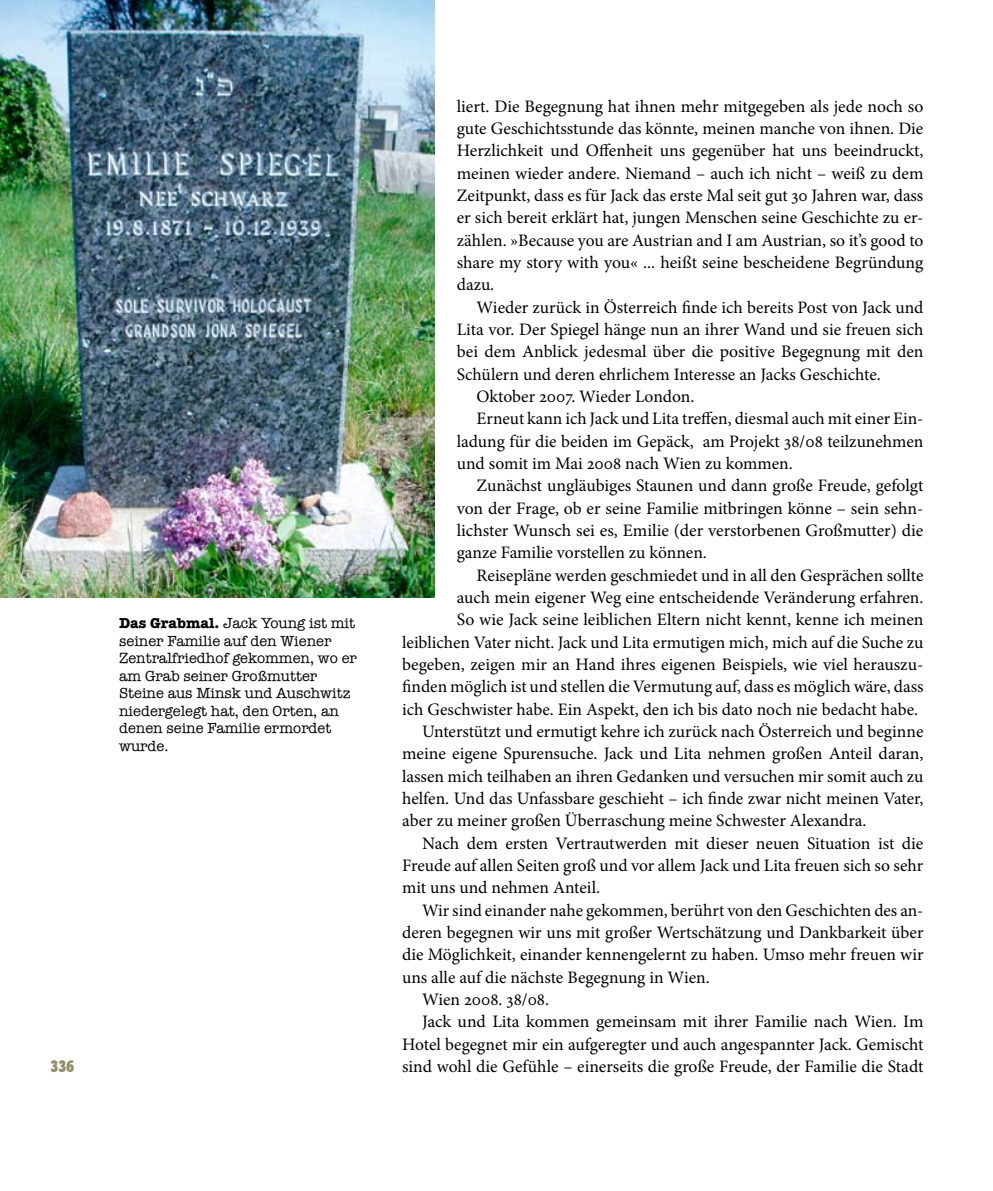
<style>
.page{position:relative;width:993px;height:1191px;background:#fff}
.page>*{position:absolute;margin:0;border:0;box-sizing:border-box;transform-origin:0 0}
.t1{font:17.5px/22.4px "Minion Pro";color:#000;text-align:justify}
.t2{font:condensed 17.5px "Block T";color:#94906d}
.t3{font:14.88px/17.5px "American Typewriter";color:#000}
.s1{font-weight:700}
</style>
<div class="page">
<img style="left:0;top:0;width:434px;height:597px">
<p class="t3" style="left:119px;top:614px;width:239px"><span class="s1">Das Grabmal.</span> Jack Young ist mit seiner Familie auf den Wiener<br>Zentralfriedhof gekommen, wo er am Grab seiner Großmutter<br>Steine aus Minsk und Auschwitz niedergelegt hat, den Orten, an denen seine Familie ermordet wurde.</p>
<p class="t2" style="left:50px;top:1056px;width:25px">336</p>
<p class="t1" style="left:456px;top:95px;width:468px">liert. Die Begegnung hat ihnen mehr mitgegeben als jede noch so gute Geschichtsstunde das könnte, meinen manche von ihnen. Die Herzlichkeit und Offenheit uns gegenüber hat uns beeindruckt, meinen wieder andere. Niemand – auch ich nicht – weiß zu dem Zeitpunkt, dass es für Jack das erste Mal seit gut 30 Jahren war, dass er sich bereit erklärt hat, jungen Menschen seine Geschichte zu er&shy;zählen. »Because you are Austrian and I am Austrian, so it’s good to share my story with you« ... heißt seine bescheidene Begründung dazu.</p>
<p class="t1" style="left:476px;top:296px;width:448px">Wieder zurück in Österreich finde ich bereits Post von Jack und</p>
<p class="t1" style="left:456px;top:318px;width:468px">Lita vor. Der Spiegel hänge nun an ihrer Wand und sie freuen sich</p>
<p class="t1" style="left:456px;top:340px;width:468px">bei dem Anblick jedesmal über die positive Begegnung mit den</p>
<p class="t1" style="left:456px;top:363px;width:425px">Schülern und deren ehrlichem Interesse an Jacks Geschichte.</p>
<p class="t1" style="left:476px;top:385px;width:219px">Oktober 2007. Wieder London.</p>
<p class="t1" style="left:476px;top:407px;width:448px">Erneut kann ich Jack und Lita treffen, diesmal auch mit einer Ein-</p>
<p class="t1" style="left:456px;top:430px;width:468px">ladung für die beiden im Gepäck, am Projekt 38/08 teilzunehmen</p>
<p class="t1" style="left:456px;top:452px;width:337px">und somit im Mai 2008 nach Wien zu kommen.</p>
<p class="t1" style="left:476px;top:474px;width:448px">Zunächst ungläubiges Staunen und dann große Freude, gefolgt</p>
<p class="t1" style="left:456px;top:497px;width:468px">von der Frage, ob er seine Familie mitbringen könne – sein sehn-</p>
<p class="t1" style="left:456px;top:519px;width:468px">lichster Wunsch sei es, Emilie (der verstorbenen Großmutter) die</p>
<p class="t1" style="left:456px;top:541px;width:251px">ganze Familie vorstellen zu können.</p>
<p class="t1" style="left:476px;top:564px;width:448px">Reisepläne werden geschmiedet und in all den Gesprächen sollte</p>
<p class="t1" style="left:456px;top:586px;width:468px">auch mein eigener Weg eine entscheidende Veränderung erfahren.</p>
<p class="t1" style="left:456px;top:608px;width:468px">So wie Jack seine leiblichen Eltern nicht kennt, kenne ich meinen</p>
<p class="t1" style="left:402px;top:631px;width:522px">leiblichen Vater nicht. Jack und Lita ermutigen mich, mich auf die Suche zu</p>
<p class="t1" style="left:402px;top:653px;width:522px">begeben, zeigen mir an Hand ihres eigenen Beispiels, wie viel herauszu-</p>
<p class="t1" style="left:402px;top:675px;width:522px">finden möglich ist und stellen die Vermutung auf, dass es möglich wäre, dass</p>
<p class="t1" style="left:402px;top:698px;width:517px">ich Geschwister habe. Ein Aspekt, den ich bis dato noch nie bedacht habe.</p>
<p class="t1" style="left:422px;top:720px;width:503px">Unterstützt und ermutigt kehre ich zurück nach Österreich und beginne</p>
<p class="t1" style="left:402px;top:742px;width:522px">meine eigene Spurensuche. Jack und Lita nehmen großen Anteil daran,</p>
<p class="t1" style="left:402px;top:765px;width:522px">lassen mich teilhaben an ihren Gedanken und versuchen mir somit auch zu</p>
<p class="t1" style="left:402px;top:787px;width:522px">helfen. Und das Unfassbare geschieht – ich finde zwar nicht meinen Vater,</p>
<p class="t1" style="left:402px;top:809px;width:466px">aber zu meiner großen Überraschung meine Schwester Alexandra.</p>
<p class="t1" style="left:422px;top:832px;width:503px">Nach dem ersten Vertrautwerden mit dieser neuen Situation ist die</p>
<p class="t1" style="left:402px;top:854px;width:522px">Freude auf allen Seiten groß und vor allem Jack und Lita freuen sich so sehr</p>
<p class="t1" style="left:402px;top:876px;width:199px">mit uns und nehmen Anteil.</p>
<p class="t1" style="left:422px;top:899px;width:503px">Wir sind einander nahe gekommen, berührt von den Geschichten des an-</p>
<p class="t1" style="left:402px;top:921px;width:522px">deren begegnen wir uns mit großer Wertschätzung und Dankbarkeit über</p>
<p class="t1" style="left:402px;top:943px;width:522px">die Möglichkeit, einander kennengelernt zu haben. Umso mehr freuen wir</p>
<p class="t1" style="left:402px;top:966px;width:309px">uns alle auf die nächste Begegnung in Wien.</p>
<p class="t1" style="left:422px;top:988px;width:129px">Wien 2008. 38/08.</p>
<p class="t1" style="left:422px;top:1010px;width:503px">Jack und Lita kommen gemeinsam mit ihrer Familie nach Wien. Im</p>
<p class="t1" style="left:402px;top:1032px;width:522px">Hotel begegnet mir ein aufgeregter und auch angespannter Jack. Gemischt</p>
<p class="t1" style="left:402px;top:1055px;width:522px">sind wohl die Gefühle – einerseits die große Freude, der Familie die Stadt</p>
</div>
